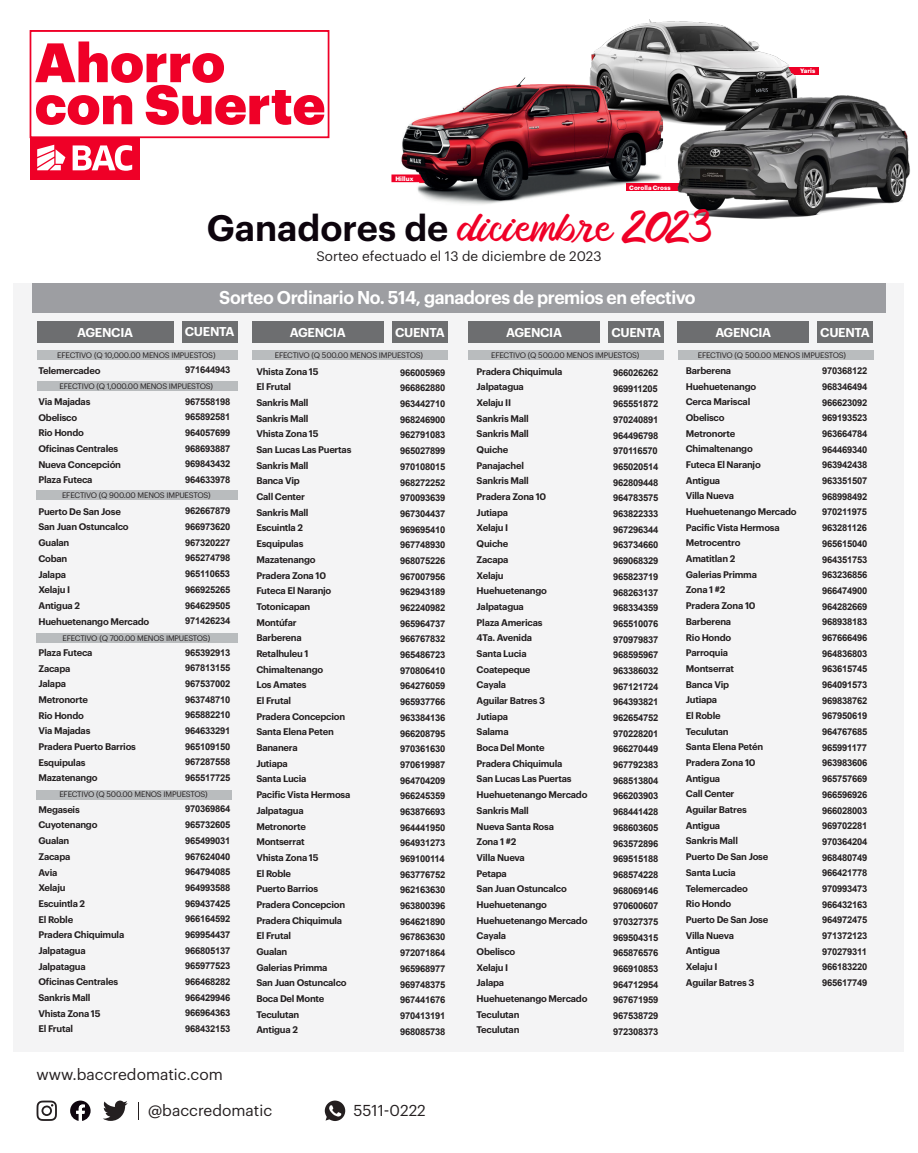
<style>
.page{position:relative;width:918px;height:1153px;background:#fff}
.page>*{position:absolute;margin:0;border:0;box-sizing:border-box;transform-origin:0 0}
.t1{font:36px "BAC Script Script";color:#ef0027}
.t2{font:600 18.15px "Graphik";letter-spacing:-.025em;color:#fff;scale:.96 1}
.t3{font:15.45px "Graphik";color:#241f20}
.t4{font:13.5px "Graphik";color:#231f20}
.t5{font:600 12.6px "Graphik";letter-spacing:-.025em;color:#fff}
.t6{font:600 9.45px/15.8px "Graphik";letter-spacing:-.025em;color:#231f20}
.t7{font:700 9.45px/15.8px "Arial";letter-spacing:-.025em;color:#231f20;text-align:justify}
.t8{font:7.8px "Graphik";letter-spacing:-.025em;color:#231f20}
.t9{font:700 6.15px "Graphik";color:#fff}
.s1{font-family:"Graphik";font-weight:600;color:#0d040d}
</style>
<div class="page">
<div style="left:14px;top:283px;width:890px;height:768px;background:#f4f4f5"></div>
<div style="left:32px;top:283px;width:854px;height:29px;background:#9d9ea2"></div>
<div style="left:37px;top:321px;width:136px;height:22px;background:#6d6e70"></div>
<div style="left:182px;top:321px;width:55px;height:22px;background:#6d6e70"></div>
<div style="left:37px;top:490px;width:201px;height:9px;background:#b9bcbe"></div>
<div style="left:37px;top:633px;width:201px;height:9px;background:#b9bcbe"></div>
<div style="left:252px;top:321px;width:132px;height:22px;background:#6d6e70"></div>
<div style="left:392px;top:321px;width:56px;height:22px;background:#6d6e70"></div>
<div style="left:252px;top:351px;width:196px;height:9px;background:#b9bcbe"></div>
<div style="left:468px;top:321px;width:132px;height:22px;background:#6d6e70"></div>
<div style="left:609px;top:321px;width:55px;height:22px;background:#6d6e70"></div>
<div style="left:468px;top:351px;width:196px;height:9px;background:#b9bcbe"></div>
<div style="left:678px;top:321px;width:131px;height:22px;background:#6d6e70"></div>
<div style="left:817px;top:321px;width:56px;height:22px;background:#6d6e70"></div>
<div style="left:678px;top:351px;width:195px;height:9px;background:#b9bcbe"></div>
<svg style="left:138px;top:1102px;width:1px;height:17px"></svg>
<svg style="left:103px;top:1100px;width:25px;height:20px"></svg>
<svg style="left:37px;top:1100px;width:20px;height:20px"></svg>
<svg style="left:70px;top:1100px;width:21px;height:20px"></svg>
<svg style="left:325px;top:1100px;width:20px;height:20px"></svg>
<div style="left:37px;top:789px;width:195px;height:10px;background:#b9bcbe"></div>
<div style="left:30px;top:137px;width:110px;height:43px;background:#ef0027"></div>
<svg style="left:73px;top:145px;width:59px;height:26px"></svg>
<svg style="left:37px;top:145px;width:28px;height:25px"></svg>
<svg style="left:29px;top:30px;width:301px;height:108px"></svg>
<div style="left:37px;top:381px;width:201px;height:10px;background:#b9bcbe"></div>
<div style="left:37px;top:351px;width:201px;height:9px;background:#b9bcbe"></div>
<img style="left:400px;top:56px;width:200px;height:148px">
<svg style="left:391px;top:174px;width:34px;height:8px"></svg>
<img style="left:600px;top:19px;width:310px;height:200px">
<p class="t9" style="left:395px;top:174px;width:19px">Hillux</p>
<p class="t9" style="left:629px;top:183px;width:43px">Corolla Cross</p>
<h1 class="t1" style="left:207px;top:207px;width:506px"><span class="s1">Ganadores de</span> diciembre 2023</h1>
<h3 class="t4" style="left:316px;top:246px;width:287px">Sorteo efectuado el 13 de diciembre de 2023</h3>
<h2 class="t2" style="left:219px;top:283px;width:498px">Sorteo Ordinario No. 514, ganadores de premios en efectivo</h2>
<p class="t9" style="left:800px;top:66px;width:16px">Yaris</p>
<h3 class="t5" style="left:185px;top:322px;width:51px">CUENTA</h3>
<h3 class="t5" style="left:77px;top:323px;width:57px">AGENCIA</h3>
<p class="t6" style="left:38px;top:361px;width:63px">Telemercadeo</p>
<p class="t6" style="left:38px;top:393px;width:84px">Via Majadas<br>Obelisco<br>Rio Hondo<br>Oficinas Centrales<br>Nueva Concepción<br>Plaza Futeca</p>
<p class="t6" style="left:38px;top:502px;width:112px">Puerto De San Jose<br>San Juan Ostuncalco<br>Gualan<br>Coban<br>Jalapa<br>Xelaju I<br>Antigua 2<br>Huehuetenango Mercado</p>
<p class="t6" style="left:38px;top:643px;width:99px">Plaza Futeca<br>Zacapa<br>Jalapa<br>Metronorte<br>Rio Hondo<br>Via Majadas<br>Pradera Puerto Barrios<br>Esquipulas<br>Mazatenango</p>
<p class="t6" style="left:38px;top:800px;width:87px">Megaseis<br>Cuyotenango<br>Gualan<br>Zacapa<br>Avia<br>Xelaju<br>Escuintla 2<br>El Roble<br>Pradera Chiquimula<br>Jalpatagua<br>Jalpatagua<br>Oficinas Centrales<br>Sankris Mall<br>Vhista Zona 15<br>El Frutal</p>
<p class="t8" style="left:57px;top:349px;width:160px">EFECTIVO (Q 10,000.00 MENOS IMPUESTOS)</p>
<p class="t8" style="left:60px;top:380px;width:155px">EFECTIVO (Q 1,000.00 MENOS IMPUESTOS)</p>
<p class="t7" style="left:185px;top:362px;width:47px">971644943</p>
<p class="t7" style="left:185px;top:394px;width:47px">967558198<br>965892581<br>964057699<br>968693887<br>969843432<br>964633978</p>
<p class="t7" style="left:185px;top:503px;width:47px">962667879<br>966973620<br>967320227<br>965274798<br>965110653<br>966925265<br>964629505<br>971426234</p>
<p class="t7" style="left:185px;top:644px;width:47px">965392913<br>967813155<br>967537002<br>963748710<br>965882210<br>964633291<br>965109150<br>967287558<br>965517725</p>
<p class="t7" style="left:185px;top:801px;width:47px">970369864<br>965732605<br>965499031<br>967624040<br>964794085<br>964993588<br>969437425<br>966164592<br>969954437<br>966805137<br>965977523<br>966468282<br>966429946<br>966964363<br>968432153</p>
<p class="t8" style="left:62px;top:489px;width:150px">EFECTIVO (Q 900.00 MENOS IMPUESTOS)</p>
<p class="t8" style="left:63px;top:632px;width:149px">EFECTIVO (Q 700.00 MENOS IMPUESTOS)</p>
<p class="t8" style="left:59px;top:788px;width:150px">EFECTIVO (Q 500.00 MENOS IMPUESTOS)</p>
<h3 class="t5" style="left:290px;top:323px;width:57px">AGENCIA</h3>
<h3 class="t5" style="left:395px;top:323px;width:51px">CUENTA</h3>
<p class="t8" style="left:275px;top:349px;width:150px">EFECTIVO (Q 500.00 MENOS IMPUESTOS)</p>
<p class="t6" style="left:256px;top:362px;width:97px">Vhista Zona 15<br>El Frutal<br>Sankris Mall<br>Sankris Mall<br>Vhista Zona 15<br>San Lucas Las Puertas<br>Sankris Mall<br>Banca Vip<br>Call Center<br>Sankris Mall<br>Escuintla 2<br>Esquipulas<br>Mazatenango<br>Pradera Zona 10<br>Futeca El Naranjo<br>Totonicapan<br>Montúfar<br>Barberena<br>Retalhuleu 1<br>Chimaltenango<br>Los Amates<br>El Frutal<br>Pradera Concepcion<br>Santa Elena Peten<br>Bananera<br>Jutiapa<br>Santa Lucia<br>Pacific Vista Hermosa<br>Jalpatagua<br>Metronorte<br>Montserrat<br>Vhista Zona 15<br>El Roble<br>Puerto Barrios<br>Pradera Concepcion<br>Pradera Chiquimula<br>El Frutal<br>Gualan<br>Galerias Primma<br>San Juan Ostuncalco<br>Boca Del Monte<br>Teculutan<br>Antigua 2</p>
<p class="t7" style="left:400px;top:365px;width:47px">966005969<br>966862880<br>963442710<br>968246900<br>962791083<br>965027899<br>970108015<br>968272252<br>970093639<br>967304437<br>969695410<br>967748930<br>968075226<br>967007956<br>962943189<br>962240982<br>965964737<br>966767832<br>965486723<br>970806410<br>964276059<br>965937766<br>963384136<br>966208795<br>970361630<br>970619987<br>964704209<br>966245359<br>963876693<br>964441950<br>964931273<br>969100114<br>963776752<br>962163630<br>963800396<br>964621890<br>967863630<br>972071864<br>965968977<br>969748375<br>967441676<br>970413191<br>968085738</p>
<h3 class="t3" style="left:37px;top:1062px;width:188px">www.baccredomatic.com</h3>
<h3 class="t3" style="left:148px;top:1098px;width:126px">@baccredomatic</h3>
<h3 class="t3" style="left:354px;top:1098px;width:74px">5511-0222</h3>
<h3 class="t5" style="left:506px;top:323px;width:57px">AGENCIA</h3>
<h3 class="t5" style="left:611px;top:323px;width:51px">CUENTA</h3>
<p class="t8" style="left:491px;top:349px;width:150px">EFECTIVO (Q 500.00 MENOS IMPUESTOS)</p>
<p class="t6" style="left:477px;top:362px;width:112px">Pradera Chiquimula<br>Jalpatagua<br>Xelaju II<br>Sankris Mall<br>Sankris Mall<br>Quiche<br>Panajachel<br>Sankris Mall<br>Pradera Zona 10<br>Jutiapa<br>Xelaju I<br>Quiche<br>Zacapa<br>Xelaju<br>Huehuetenango<br>Jalpatagua<br>Plaza Americas<br>4Ta. Avenida<br>Santa Lucia<br>Coatepeque<br>Cayala<br>Aguilar Batres 3<br>Jutiapa<br>Salama<br>Boca Del Monte<br>Pradera Chiquimula<br>San Lucas Las Puertas<br>Huehuetenango Mercado<br>Sankris Mall<br>Nueva Santa Rosa<br>Zona 1 #2<br>Villa Nueva<br>Petapa<br>San Juan Ostuncalco<br>Huehuetenango<br>Huehuetenango Mercado<br>Cayala<br>Obelisco<br>Xelaju I<br>Jalapa<br>Huehuetenango Mercado<br>Teculutan<br>Teculutan</p>
<p class="t7" style="left:613px;top:365px;width:47px">966026262<br>969911205<br>965551872<br>970240891<br>964496798<br>970116570<br>965020514<br>962809448<br>964783575<br>963822333<br>967296344<br>963734660<br>969068329<br>965823719<br>968263137<br>968334359<br>965510076<br>970979837<br>968595967<br>963386032<br>967121724<br>964393821<br>962654752<br>970228201<br>966270449<br>967792383<br>968513804<br>966203903<br>968441428<br>968603605<br>963572896<br>969515188<br>968574228<br>968069146<br>970600607<br>970327375<br>969504315<br>965876576<br>966910853<br>964712954<br>967671959<br>967538729<br>972308373</p>
<h3 class="t5" style="left:715px;top:323px;width:57px">AGENCIA</h3>
<h3 class="t5" style="left:820px;top:323px;width:51px">CUENTA</h3>
<p class="t8" style="left:698px;top:349px;width:150px">EFECTIVO (Q 500.00 MENOS IMPUESTOS)</p>
<p class="t6" style="left:686px;top:361px;width:112px">Barberena<br>Huehuetenango<br>Cerca Mariscal<br>Obelisco<br>Metronorte<br>Chimaltenango<br>Futeca El Naranjo<br>Antigua<br>Villa Nueva<br>Huehuetenango Mercado<br>Pacific Vista Hermosa<br>Metrocentro<br>Amatitlan 2<br>Galerias Primma<br>Zona 1 #2<br>Pradera Zona 10<br>Barberena<br>Rio Hondo<br>Parroquia<br>Montserrat<br>Banca Vip<br>Jutiapa<br>El Roble<br>Teculutan<br>Santa Elena Petén<br>Pradera Zona 10<br>Antigua<br>Call Center<br>Aguilar Batres<br>Antigua<br>Sankris Mall<br>Puerto De San Jose<br>Santa Lucia<br>Telemercadeo<br>Rio Hondo<br>Puerto De San Jose<br>Villa Nueva<br>Antigua<br>Xelaju I<br>Aguilar Batres 3</p>
<p class="t7" style="left:822px;top:363px;width:47px">970368122<br>968346494<br>966623092<br>969193523<br>963664784<br>964469340<br>963942438<br>963351507<br>968998492<br>970211975<br>963281126<br>965615040<br>964351753<br>963236856<br>966474900<br>964282669<br>968938183<br>967666496<br>964836803<br>963615745<br>964091573<br>969838762<br>967950619<br>964767685<br>965991177<br>963983606<br>965757669<br>966596926<br>966028003<br>969702281<br>970364204<br>968480749<br>966421778<br>970993473<br>966432163<br>964972475<br>971372123<br>970279311<br>966183220<br>965617749</p>
</div>
